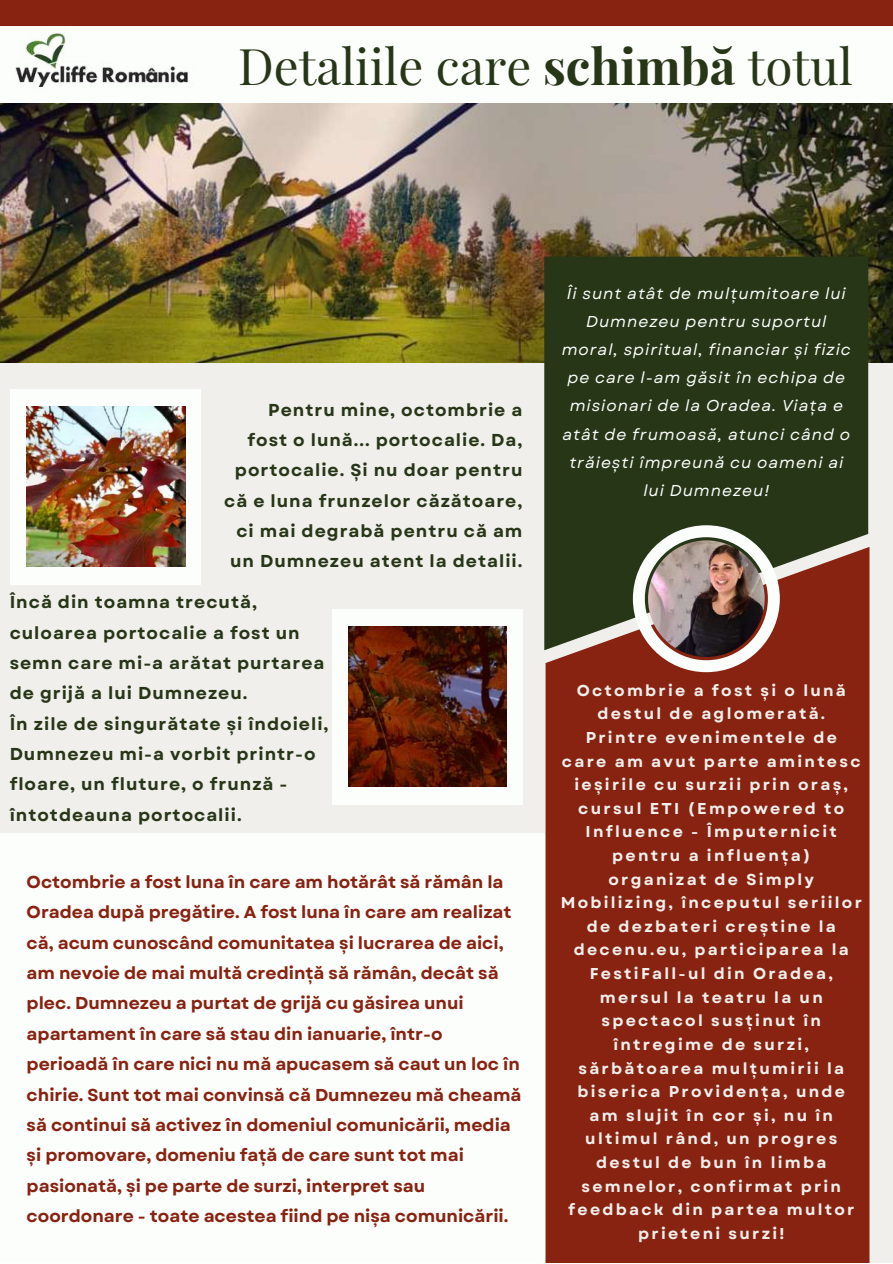
<style>
.page{position:relative;width:893px;height:1264px;background:#fff}
.page>*{position:absolute;margin:0;border:0;box-sizing:border-box;transform-origin:0 0}
.t1{font:49.5px "Playfair Display";color:#283618}
.t2{font:24px "Garet";letter-spacing:.06em;color:#fbfefb}
.t3{font:700 17.25px/30.3px "Garet";color:#821}
.t4{font:700 17.25px/30.3px "Garet";letter-spacing:.06em;color:#283618;text-align:right}
.t5{font:700 15.75px/23.5px "Garet";letter-spacing:.145em;color:#f0efeb;text-align:center}
.t6{font:italic 15.75px/28px "Garet";letter-spacing:.06em;color:#fbfefb;text-align:center}
.s1{font-weight:700}
</style>
<div class="page">
<div style="left:0;top:0;width:892px;height:1262px;background:#f0efeb"></div>
<div style="left:0;top:27px;width:892px;height:76px;background:#fbfefb"></div>
<div style="left:0;top:0;width:892px;height:26px;background:#821"></div>
<img style="left:0;top:103px;width:892px;height:260px">
<div style="left:544px;top:257px;width:324px;height:393px;background:#283618"></div>
<div style="left:11px;top:389px;width:190px;height:195px;background:#fbfefb"></div>
<div style="left:332px;top:608px;width:190px;height:196px;background:#fbfefb"></div>
<img style="left:27px;top:406px;width:158px;height:160px">
<img style="left:348px;top:626px;width:158px;height:160px">
<img style="left:16px;top:22px;width:180px;height:86px">
<div style="left:545px;top:547px;width:324px;height:715px;background:#821"></div>
<img style="left:632px;top:525px;width:147px;height:147px">
<div style="left:0;top:833px;width:545px;height:429px;background:#fbfefb"></div>
<h1 class="t1" style="left:238px;top:32px;width:616px">Detaliile care <span class="s1">schimbă</span> totul</h1>
<p class="t4" style="left:224px;top:394px;width:300px">Pentru mine, octombrie a<br>fost o lună... portocalie. Da, portocalie. Și nu doar pentru că e luna frunzelor căzătoare, ci mai degrabă pentru că am un Dumnezeu atent la detalii.</p>
<p class="t4" style="left:10px;top:587px;width:320px;text-align:left">Încă din toamna trecută, culoarea portocalie a fost un semn care mi-a arătat purtarea de grijă a lui Dumnezeu.<br>În zile de singurătate și îndoieli,<br>Dumnezeu mi-a vorbit printr-o floare, un fluture, o frunză - întotdeauna portocalii.</p>
<p class="t3" style="left:27px;top:866px;width:496px">Octombrie a fost luna în care am hotărât să rămân la Oradea după pregătire. A fost luna în care am realizat că, acum cunoscând comunitatea și lucrarea de aici, am nevoie de mai multă credință să rămân, decât să plec. Dumnezeu a purtat de grijă cu găsirea unui apartament în care să stau din ianuarie, într-o perioadă în care nici nu mă apucasem să caut un loc în chirie. Sunt tot mai convinsă că Dumnezeu mă cheamă să continui să activez în domeniul comunicării, media și promovare, domeniu față de care sunt tot mai pasionată, și pe parte de surzi, interpret sau coordonare - toate acestea fiind pe nișa comunicării.</p>
<p class="t6" style="left:561px;top:279px;width:291px">Îi sunt atât de mulțumitoare lui<br>Dumnezeu pentru suportul moral, spiritual, financiar și fizic pe care l-am găsit în echipa de misionari de la Oradea. Viața e atât de frumoasă, atunci când o trăiești împreună cu oameni ai lui Dumnezeu!</p>
<p class="t5" style="left:560px;top:678px;width:303px">Octombrie a fost și o lună destul de aglomerată.<br>Printre evenimentele de<br>care am avut parte amintesc ieșirile cu surzii prin oraș, cursul ETI (Empowered to<br>Influence - Împuternicit pentru a influența)<br>organizat de Simply<br>Mobilizing, începutul seriilor de dezbateri creștine la decenu.eu, participarea la<br>FestiFall-ul din Oradea, mersul la teatru la un spectacol susținut în întregime de surzi, sărbătoarea mulțumirii la biserica Providența, unde<br>am slujit în cor și, nu în ultimul rând, un progres destul de bun în limba semnelor, confirmat prin feedback din partea multor prieteni surzi!</p>
<h2 class="t2" style="left:683px;top:977px;width:49px">456</h2>
<h2 class="t2" style="left:688px;top:1130px;width:47px">789</h2>
</div>
